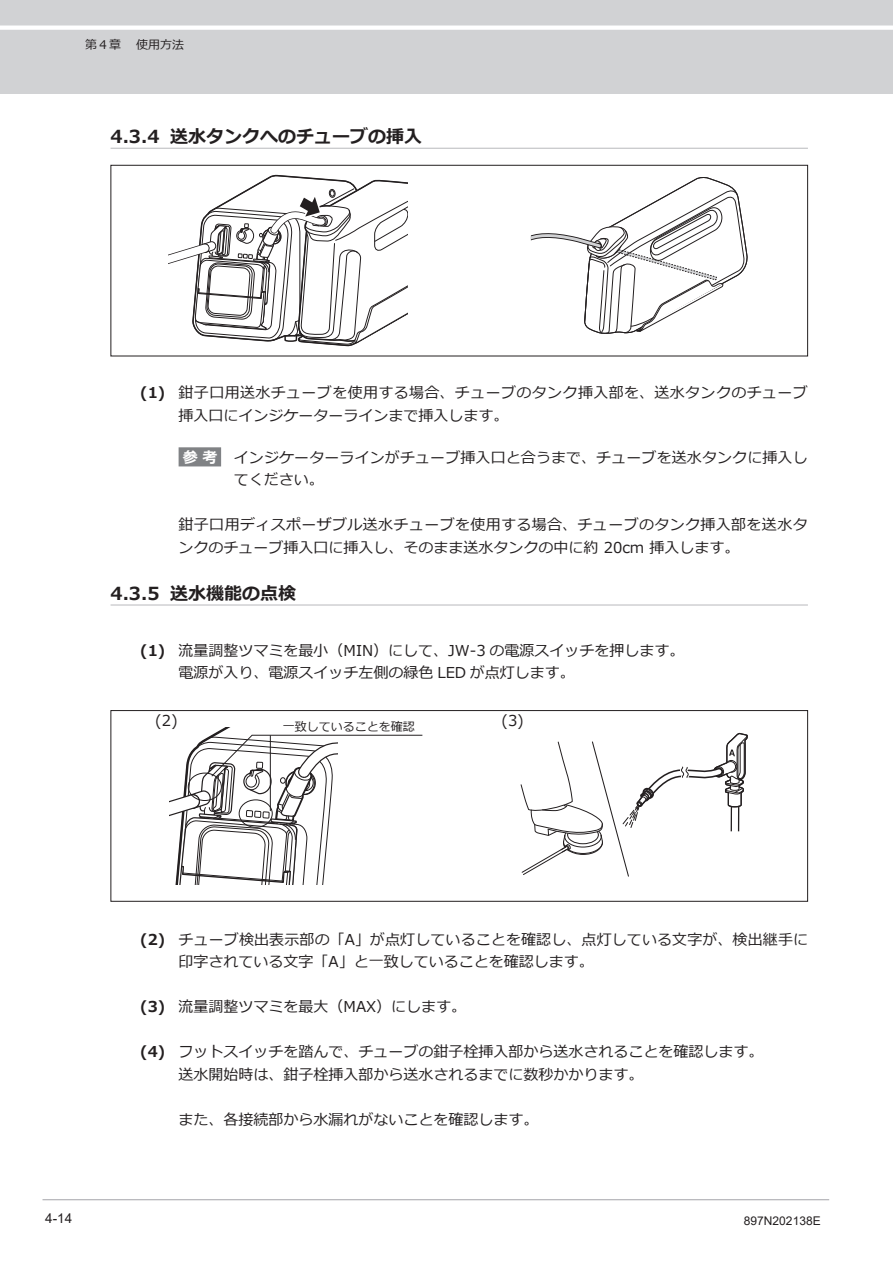
<style>
.page{position:relative;width:893px;height:1263px;background:#fff}
.page>*{position:absolute;margin:0;border:0;box-sizing:border-box;transform-origin:0 0}
.t1{font:700 18px "Meiryo";color:#231f20}
.t2{font:15px/22.5px "Meiryo";color:#231f20}
.t3{font:15px/22.5px "Meiryo";letter-spacing:.025em;color:#231f20}
.t4{font:13.5px "Arial";color:#231f20}
.t5{font:12px "Meiryo";color:#231f20}
.t6{font:12px "Arial";color:#231f20}
.s1{font-weight:700}
.s2{font-weight:700;color:#fff}
</style>
<div class="page">
<hr style="left:43px;top:1199px;width:786px;height:1px;background:#a8a9ad">
<div style="left:0;top:0;width:893px;height:94px;background:#d1d2d4"></div>
<hr style="left:0;top:26px;width:893px;height:4px;background:#fff">
<hr style="left:111px;top:148px;width:697px;height:1px;background:#bcbdc0">
<div style="left:179px;top:447px;width:42px;height:19px;background:#808285"></div>
<hr style="left:111px;top:604px;width:697px;height:1px;background:#bcbdc0">
<svg style="left:531px;top:177px;width:217px;height:157px"></svg>
<svg style="left:169px;top:174px;width:238px;height:173px"></svg>
<div style="left:111px;top:165px;width:697px;height:191px;border:1px solid #231f20"></div>
<svg style="left:520px;top:732px;width:228px;height:145px"></svg>
<div style="left:111px;top:710px;width:697px;height:192px;border:1px solid #231f20"></div>
<svg style="left:169px;top:727px;width:254px;height:158px"></svg>
<div style="left:239px;top:799px;width:34px;height:29px;border:1px solid #231f20;border-radius:50%"></div>
<div style="left:188px;top:773px;width:34px;height:28px;border:1px solid #231f20;border-radius:50%"></div>
<hr style="left:270px;top:735px;width:1px;height:76px;background:#231f20">
<p class="t5" style="left:85px;top:36px;width:37px">第４章</p>
<p class="t5" style="left:136px;top:36px;width:50px">使用方法</p>
<p class="t1" style="left:111px;top:124px;width:313px">4.3.4 送水タンクへのチューブの挿入</p>
<p class="t3" style="left:179px;top:382px;width:631px;text-indent:-38px"><span class="s1">(1)</span> 鉗子口用送水チューブを使用する場合、チューブのタンク挿入部を、送水タンクのチューブ挿入口にインジケーターラインまで挿入します。</p>
<p class="t2" style="left:234px;top:447px;width:575px;text-indent:-51px"><span class="s2">参考</span> インジケーターラインがチューブ挿入口と合うまで、チューブを送水タンクに挿入してください。</p>
<p class="t3" style="left:179px;top:514px;width:631px">鉗子口用ディスポーザブル送水チューブを使用する場合、チューブのタンク挿入部を送水タンクのチューブ挿入口に挿入し、そのまま送水タンクの中に約 20cm 挿入します。</p>
<p class="t1" style="left:111px;top:581px;width:187px">4.3.5 送水機能の点検</p>
<p class="t2" style="left:179px;top:640px;width:507px;text-indent:-38px"><span class="s1">(1)</span> 流量調整ツマミを最小（MIN）にして、JW-3 の電源スイッチを押します。電源が入り、電源スイッチ左側の緑色 LED が点灯します。</p>
<p class="t2" style="left:155px;top:710px;width:24px">(2)</p>
<p class="t5" style="left:283px;top:719px;width:134px">一致していることを確認</p>
<p class="t2" style="left:501px;top:710px;width:24px">(3)</p>
<p class="t2" style="left:179px;top:929px;width:631px;text-indent:-38px"><span class="s1">(2)</span> チューブ検出表示部の「A」が点灯していることを確認し、点灯している文字が、検出継手に印字されている文字「A」と一致していることを確認します。</p>
<p class="t2" style="left:140px;top:996px;width:327px"><span class="s1">(3)</span> 流量調整ツマミを最大（MAX）にします。</p>
<p class="t2" style="left:179px;top:1041px;width:586px;text-indent:-38px"><span class="s1">(4)</span> フットスイッチを踏んで、チューブの鉗子栓挿入部から送水されることを確認します。送水開始時は、鉗子栓挿入部から送水されるまでに数秒かかります。</p>
<p class="t2" style="left:179px;top:1109px;width:361px">また、各接続部から水漏れがないことを確認します。</p>
<p class="t4" style="left:45px;top:1209px;width:29px">4-14</p>
<p class="t6" style="left:744px;top:1212px;width:78px">897N202138E</p>
</div>
